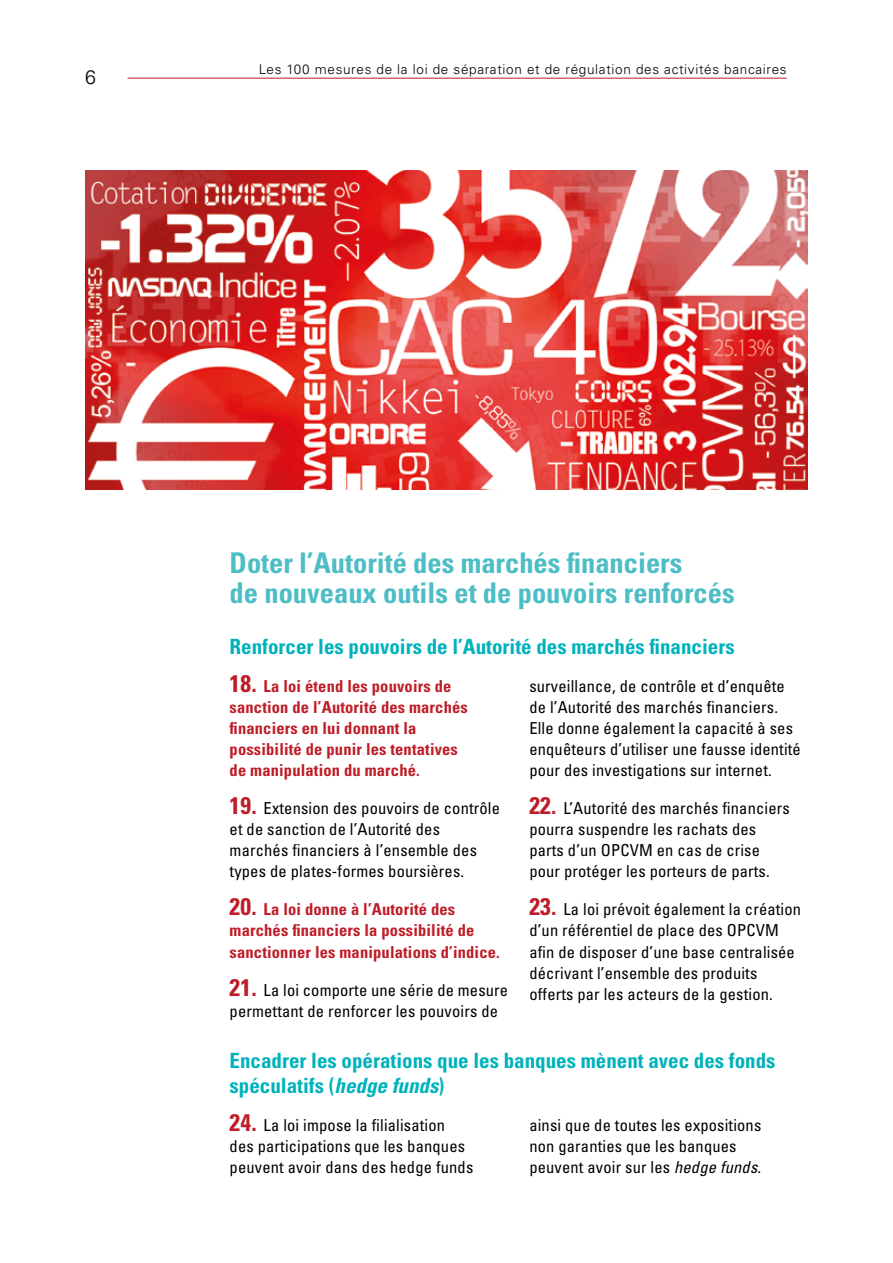
<style>
.page{position:relative;width:893px;height:1263px;background:#fff}
.page>*{position:absolute;margin:0;border:0;box-sizing:border-box;transform-origin:0 0}
.t1{font:700 condensed 28.5px/30px "Univers LT";color:#4dbdc6}
.t2{font:700 condensed 21px/25.5px "Univers LT";color:#00b2bb}
.t3{font:300 19.5px "Univers LT";color:#000}
.t4{font:condensed 16.5px/21px "Univers LT";letter-spacing:.01em;color:#000}
.t5{font:700 condensed 16.5px/21px "Univers LT";letter-spacing:.01em;color:#be1d28}
.t6{font:300 13.5px "Univers LT";letter-spacing:.05em;color:#000}
.s1{font-size:24px}
.s2{font-weight:700;font-size:24px;color:#be1d28}
.s3{font-style:italic}
</style>
<div class="page">
<hr style="left:128px;top:78px;width:659px;height:1px;background:#be1d28">
<img style="left:85px;top:170px;width:723px;height:319px">
<p class="t3" style="left:85px;top:65px;width:12px">6</p>
<p class="t6" style="left:259px;top:61px;width:529px">Les 100 mesures de la loi de séparation et de régulation des activités bancaires</p>
<h1 class="t1" style="left:230px;top:548px;width:506px">Doter l’Autorité des marchés financiers<br>de nouveaux outils et de pouvoirs renforcés</h1>
<p class="t2" style="left:230px;top:634px;width:507px">Renforcer les pouvoirs de l’Autorité des marchés financiers</p>
<p class="t5" style="left:230px;top:676px;width:240px"><span class="s1">18.</span> La loi étend les pouvoirs de sanction de l’Autorité des marchés financiers en lui donnant la possibilité de punir les tentatives de manipulation du marché.</p>
<p class="t4" style="left:230px;top:798px;width:272px"><span class="s2">19.</span> Extension des pouvoirs de contrôle et de sanction de l’Autorité des marchés financiers à l’ensemble des types de plates-formes boursières.</p>
<p class="t5" style="left:230px;top:899px;width:272px"><span class="s1">20.</span> La loi donne à l’Autorité des marchés financiers la possibilité de sanctionner les manipulations d’indice.</p>
<p class="t4" style="left:230px;top:979px;width:280px"><span class="s2">21.</span> La loi comporte une série de mesure permettant de renforcer les pouvoirs de</p>
<p class="t4" style="left:529px;top:676px;width:273px">surveillance, de contrôle et d’enquête de l’Autorité des marchés financiers.<br>Elle donne également la capacité à ses enquêteurs d’utiliser une fausse identité pour des investigations sur internet.</p>
<p class="t4" style="left:529px;top:798px;width:262px"><span class="s2">22.</span> L’Autorité des marchés financiers pourra suspendre les rachats des parts d’un OPCVM en cas de crise pour protéger les porteurs de parts.</p>
<p class="t4" style="left:529px;top:899px;width:273px"><span class="s2">23.</span> La loi prévoit également la création d’un référentiel de place des OPCVM afin de disposer d’une base centralisée décrivant l’ensemble des produits offerts par les acteurs de la gestion.</p>
<p class="t2" style="left:230px;top:1047px;width:547px">Encadrer les opérations que les banques mènent avec des fonds spéculatifs (<span class="s3">hedge funds</span>)</p>
<p class="t4" style="left:230px;top:1114px;width:245px"><span class="s2">24.</span> La loi impose la filialisation des participations que les banques peuvent avoir dans des hedge funds</p>
<p class="t4" style="left:529px;top:1114px;width:233px">ainsi que de toutes les expositions non garanties que les banques peuvent avoir sur les <span class="s3">hedge funds</span>.</p>
</div>
